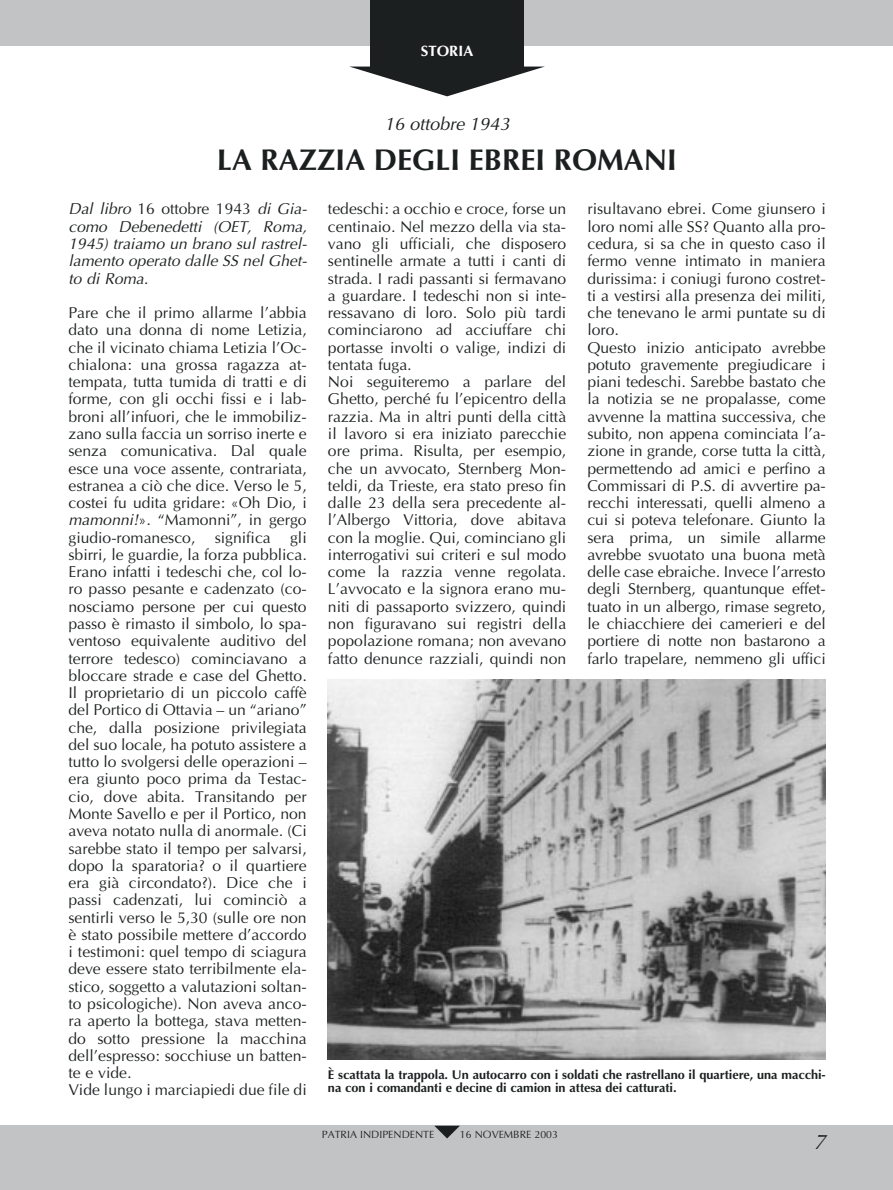
<style>
.page{position:relative;width:893px;height:1190px;background:#fff}
.page>*{position:absolute;margin:0;border:0;box-sizing:border-box;transform-origin:0 0}
.t1{font:700 30px "Optima";color:#1c1f20}
.t2{font:italic 21px "Optima";color:#1c1f20}
.t3{font:italic 18px "Optima";color:#1c1f20}
.t4{font:15.75px/17.2px "Optima";color:#1c1f20}
.t5{font:italic 15.75px/17.2px "Optima";color:#1c1f20;text-align:justify}
.t6{font:700 15px "Optima";color:#fff}
.t7{font:700 12.75px/12.9px "Optima";letter-spacing:-.005em;color:#1c1f20}
.t8{font:10.5px "Optima";color:#1c1f20}
.s1{font-style:normal}
.s2{font-style:italic}
</style>
<div class="page">
<div style="left:0;top:1125px;width:892px;height:65px;background:#c2c3c5"></div>
<div style="left:0;top:0;width:892px;height:45px;background:#c2c3c5"></div>
<div style="left:370px;top:0;width:153px;height:67px;background:#1c1f20"></div>
<svg style="left:351px;top:67px;width:192px;height:29px"></svg>
<svg style="left:434px;top:1125px;width:26px;height:13px"></svg>
<img style="left:328px;top:679px;width:497px;height:380px">
<p class="t6" style="left:421px;top:44px;width:54px">STORIA</p>
<p class="t3" style="left:384px;top:116px;width:127px">16 ottobre 1943</p>
<h1 class="t1" style="left:217px;top:147px;width:461px">LA RAZZIA DEGLI EBREI ROMANI</h1>
<p class="t5" style="left:68px;top:202px;width:240px">Dal libro <span class="s1">16 ottobre 1943</span> di Gia&shy;como Debenedetti (OET, Roma, 1945) traiamo un brano sul rastrel&shy;lamento operato dalle SS nel Ghet&shy;to di Roma.</p>
<p class="t4" style="left:68px;top:306px;width:240px">Pare che il primo allarme l’abbia dato una donna di nome Letizia, che il vicinato chiama Letizia l’Oc&shy;chialona: una grossa ragazza at&shy;tempata, tutta tumida di tratti e di forme, con gli occhi fissi e i lab&shy;broni all’infuori, che le immobiliz&shy;zano sulla faccia un sorriso inerte e senza comunicativa. Dal quale esce una voce assente, contrariata, estranea a ciò che dice. Verso le 5, costei fu udita gridare: «Oh Dio, i <span class="s2">mamonni!</span>». “Mamonni”, in gergo giudio-romanesco, significa gli sbirri, le guardie, la forza pubblica.<br>Erano infatti i tedeschi che, col lo&shy;ro passo pesante e cadenzato (co&shy;nosciamo persone per cui questo passo è rimasto il simbolo, lo spa&shy;ventoso equivalente auditivo del terrore tedesco) cominciavano a bloccare strade e case del Ghetto.<br>Il proprietario di un piccolo caffè del Portico di Ottavia – un “ariano” che, dalla posizione privilegiata del suo locale, ha potuto assistere a tutto lo svolgersi delle operazioni – era giunto poco prima da Testac&shy;cio, dove abita. Transitando per Monte Savello e per il Portico, non aveva notato nulla di anormale. (Ci sarebbe stato il tempo per salvarsi, dopo la sparatoria? o il quartiere era già circondato?). Dice che i passi cadenzati, lui cominciò a sentirli verso le 5,30 (sulle ore non è stato possibile mettere d’accordo i testimoni: quel tempo di sciagura deve essere stato terribilmente ela&shy;stico, soggetto a valutazioni soltan&shy;to psicologiche). Non aveva anco&shy;ra aperto la bottega, stava metten&shy;do sotto pressione la macchina dell’espresso: socchiuse un batten&shy;te e vide.<br>Vide lungo i marciapiedi due file di</p>
<p class="t4" style="left:328px;top:202px;width:240px">tedeschi: a occhio e croce, forse un centinaio. Nel mezzo della via sta&shy;vano gli ufficiali, che disposero sentinelle armate a tutti i canti di strada. I radi passanti si fermavano a guardare. I tedeschi non si inte&shy;ressavano di loro. Solo più tardi cominciarono ad acciuffare chi portasse involti o valige, indizi di tentata fuga.<br>Noi seguiteremo a parlare del Ghetto, perché fu l’epicentro della razzia. Ma in altri punti della città il lavoro si era iniziato parecchie ore prima. Risulta, per esempio, che un avvocato, Sternberg Mon&shy;teldi, da Trieste, era stato preso fin dalle 23 della sera precedente al&shy;l’Albergo Vittoria, dove abitava con la moglie. Qui, cominciano gli interrogativi sui criteri e sul modo come la razzia venne regolata.<br>L’avvocato e la signora erano mu&shy;niti di passaporto svizzero, quindi non figuravano sui registri della popolazione romana; non avevano fatto denunce razziali, quindi non</p>
<p class="t4" style="left:587px;top:202px;width:240px">risultavano ebrei. Come giunsero i loro nomi alle SS? Quanto alla pro&shy;cedura, si sa che in questo caso il fermo venne intimato in maniera durissima: i coniugi furono costret&shy;ti a vestirsi alla presenza dei militi, che tenevano le armi puntate su di loro.<br>Questo inizio anticipato avrebbe potuto gravemente pregiudicare i piani tedeschi. Sarebbe bastato che la notizia se ne propalasse, come avvenne la mattina successiva, che subito, non appena cominciata l’a&shy;zione in grande, corse tutta la città, permettendo ad amici e perfino a Commissari di P.S. di avvertire pa&shy;recchi interessati, quelli almeno a cui si poteva telefonare. Giunto la sera prima, un simile allarme avrebbe svuotato una buona metà delle case ebraiche. Invece l’arresto degli Sternberg, quantunque effet&shy;tuato in un albergo, rimase segreto, le chiacchiere dei camerieri e del portiere di notte non bastarono a farlo trapelare, nemmeno gli uffici</p>
<p class="t7" style="left:328px;top:1069px;width:499px">È scattata la trappola. Un autocarro con i soldati che rastrellano il quartiere, una macchi&shy;na con i comandanti e decine di camion in attesa dei catturati.</p>
<p class="t8" style="left:322px;top:1130px;width:114px">PATRIA INDIPENDENTE</p>
<p class="t8" style="left:460px;top:1130px;width:100px">16 NOVEMBRE 2003</p>
<h2 class="t2" style="left:814px;top:1132px;width:13px">7</h2>
</div>
